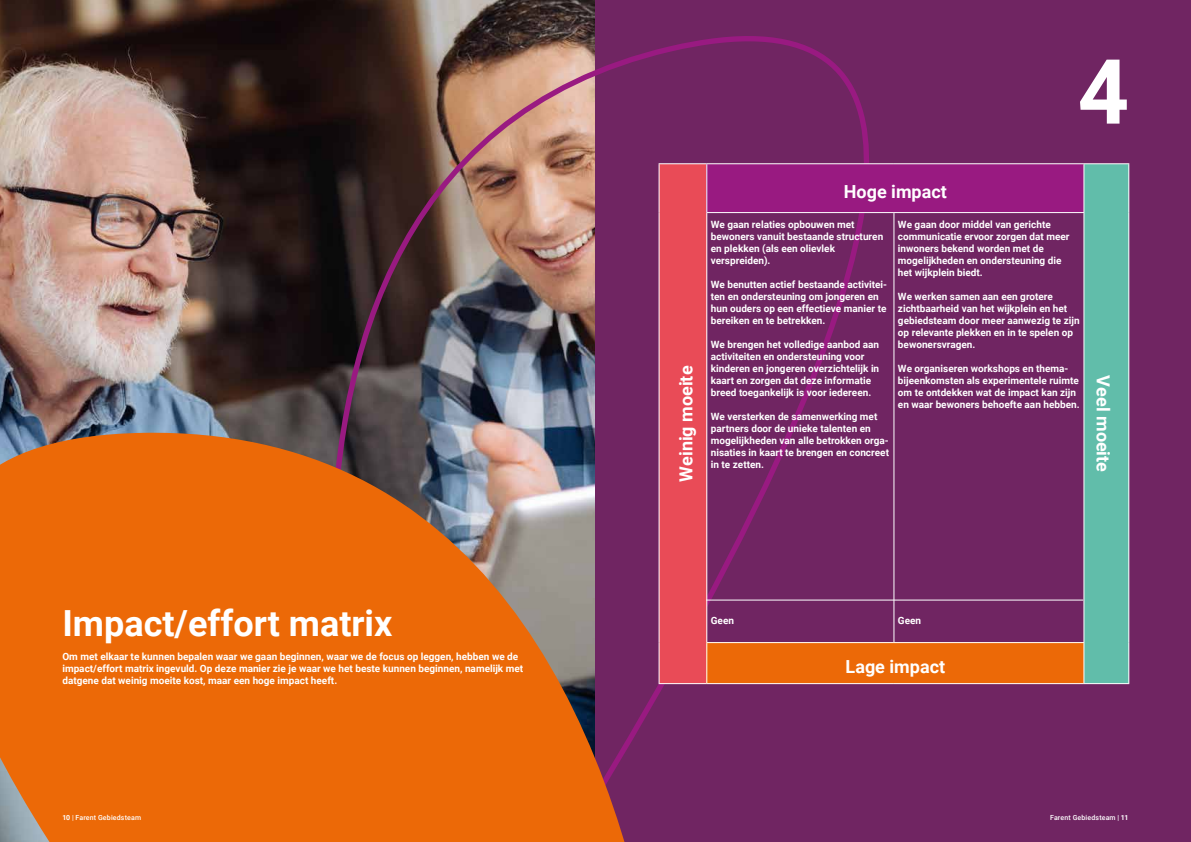
<style>
.page{position:relative;width:1191px;height:842px;background:#fff}
.page>*{position:absolute;margin:0;border:0;box-sizing:border-box;transform-origin:0 0}
.t1{font:700 90px "Roboto";color:#fff}
.t2{font:700 36px "Roboto";color:#fff}
.t3{font:700 18px "Roboto";color:#fff}
.t4{font:700 10px/12px "Roboto";color:#fff}
.t5{font:500 7px "Roboto";letter-spacing:.02em;color:#fff}
.s1{font-weight:700}
.s2{font-weight:400}
</style>
<div class="page">
<img style="left:0;top:0;width:110px;height:422px">
<img style="left:110px;top:0;width:1081px;height:842px">
<svg style="left:0;top:422px;width:810px;height:420px;background:#c05d2e"></svg>
<div style="left:659px;top:164px;width:48px;height:520px;background:#e94b57"></div>
<div style="left:707px;top:164px;width:377px;height:49px;background:#991a81"></div>
<div style="left:1084px;top:164px;width:44px;height:520px;background:#61bdaa"></div>
<div style="left:707px;top:643px;width:377px;height:41px;background:#ec6907"></div>
<hr style="left:707px;top:683px;width:187px;height:1px;background:#fff">
<hr style="left:894px;top:683px;width:190px;height:1px;background:#fff">
<hr style="left:706px;top:642px;width:188px;height:1px;background:#fff">
<hr style="left:707px;top:163px;width:187px;height:1px;background:#fff">
<hr style="left:894px;top:163px;width:190px;height:1px;background:#fff">
<hr style="left:706px;top:212px;width:188px;height:1px;background:#fff">
<hr style="left:658px;top:163px;width:49px;height:1px;background:#fff">
<hr style="left:658px;top:164px;width:1px;height:49px;background:#fff">
<hr style="left:706px;top:164px;width:1px;height:48px;background:#fff">
<hr style="left:658px;top:213px;width:1px;height:430px;background:#fff">
<hr style="left:706px;top:213px;width:1px;height:429px;background:#fff">
<hr style="left:658px;top:643px;width:1px;height:40px;background:#fff">
<hr style="left:706px;top:643px;width:1px;height:40px;background:#fff">
<hr style="left:658px;top:683px;width:49px;height:1px;background:#fff">
<hr style="left:1084px;top:163px;width:45px;height:1px;background:#fff">
<hr style="left:1083px;top:164px;width:1px;height:48px;background:#fff">
<hr style="left:1128px;top:164px;width:1px;height:49px;background:#fff">
<hr style="left:1128px;top:213px;width:1px;height:430px;background:#fff">
<hr style="left:1083px;top:643px;width:1px;height:40px;background:#fff">
<hr style="left:1128px;top:643px;width:1px;height:40px;background:#fff">
<hr style="left:1084px;top:683px;width:45px;height:1px;background:#fff">
<hr style="left:894px;top:212px;width:190px;height:1px;background:#fff">
<hr style="left:893px;top:213px;width:1px;height:429px;background:#fff">
<hr style="left:1083px;top:213px;width:1px;height:429px;background:#fff">
<hr style="left:894px;top:642px;width:190px;height:1px;background:#fff">
<hr style="left:706px;top:600px;width:377px;height:1px;background:#fff">
<h2 class="t2" style="left:62px;top:598px;width:332px">Impact/effort matrix</h2>
<p class="t4" style="left:62px;top:650px;width:462px">Om met elkaar te kunnen bepalen waar we gaan beginnen, waar we de focus op leggen, hebben we de impact/effort matrix ingevuld. Op deze manier zie je waar we het beste kunnen beginnen, namelijk met datgene dat weinig moeite kost, maar een hoge impact heeft.</p>
<h1 class="t1" style="left:1077px;top:29px;width:53px">4</h1>
<h3 class="t3" style="left:673px;top:482px;width:117px;rotate:-90deg">Weinig moeite</h3>
<h3 class="t3" style="left:844px;top:179px;width:104px">Hoge impact</h3>
<p class="t4" style="left:711px;top:218px;width:174px">We gaan relaties opbouwen met bewoners vanuit bestaande structuren en plekken (als een olievlek verspreiden).</p>
<p class="t4" style="left:711px;top:278px;width:178px">We benutten actief bestaande activitei&shy;ten en ondersteuning om jongeren en hun ouders op een effectieve manier te bereiken en te betrekken.</p>
<p class="t4" style="left:711px;top:338px;width:170px">We brengen het volledige aanbod aan activiteiten en ondersteuning voor kinderen en jongeren overzichtelijk in kaart en zorgen dat deze informatie breed toegankelijk is voor iedereen.</p>
<p class="t4" style="left:711px;top:410px;width:180px">We versterken de samenwerking met partners door de unieke talenten en mogelijkheden van alle betrokken orga&shy;nisaties in kaart te brengen en concreet in te zetten.</p>
<p class="t4" style="left:898px;top:218px;width:173px">We gaan door middel van gerichte communicatie ervoor zorgen dat meer inwoners bekend worden met de mogelijkheden en ondersteuning die het wijkplein biedt.</p>
<p class="t4" style="left:898px;top:290px;width:183px">We werken samen aan een grotere zichtbaarheid van het wijkplein en het gebiedsteam door meer aanwezig te zijn op relevante plekken en in te spelen op bewonersvragen.</p>
<p class="t4" style="left:898px;top:362px;width:183px">We organiseren workshops en thema&shy;bijeenkomsten als experimentele ruimte om te ontdekken wat de impact kan zijn en waar bewoners behoefte aan hebben.</p>
<h3 class="t3" style="left:1116px;top:375px;width:98px;rotate:90deg">Veel moeite</h3>
<p class="t4" style="left:711px;top:614px;width:25px">Geen</p>
<p class="t4" style="left:898px;top:614px;width:25px">Geen</p>
<h3 class="t3" style="left:845px;top:653px;width:101px">Lage impact</h3>
<p class="t5" style="left:62px;top:812px;width:80px"><span class="s1">10</span> <span class="s2">|</span> Farent Gebiedsteam</p>
<p class="t5" style="left:1050px;top:812px;width:80px">Farent Gebiedsteam | <span class="s1">11</span></p>
</div>
